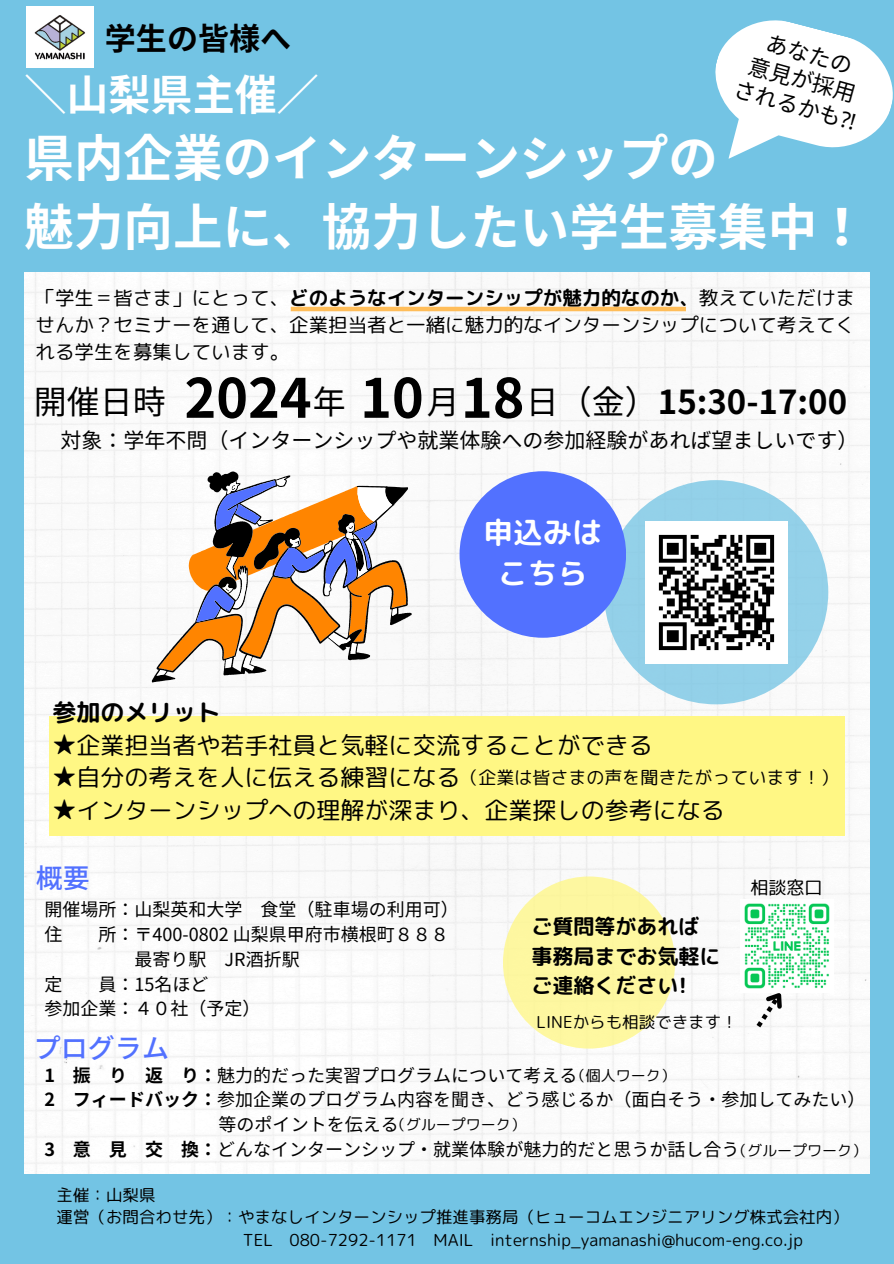
<style>
.page{position:relative;width:894px;height:1264px;background:#fff}
.page>*{position:absolute;margin:0;border:0;box-sizing:border-box;transform-origin:0 0}
.t1{font:700 54px "Noto Sans JP";color:#000}
.t2{font:700 49.5px/68.7px "Noto Sans CJ Ksc";color:#fff}
.t3{font:700 42px "Noto Sans CJ Ksc";color:#fff}
.t4{font:700 33px "Noto Sans JP";color:#000}
.t5{font:33px "Noto Sans JP";color:#000}
.t6{font:700 31.05px "Noto Sans JP";color:#000}
.t7{font:29.7px/40.8px "rounded mplus 1 p bold";color:#fff;text-align:center}
.t8{font:500 27px "Noto Sans JP";color:#5271ff}
.t9{font:24px "rounded mplus 1 p regular";color:#000}
.t10{font:24px "rounded mplus 1 p bold";color:#000}
.t11{font:22.05px "Noto Sans CJ Ksc";color:#000}
.t12{font:21px "Noto Sans JP";color:#000}
.t13{font:21px/29.2px "rounded mplus 1 p bold";color:#000}
.t14{font:19.5px/27px "rounded mplus 1 p regular";color:#000;text-align:justify}
.t15{font:18px "Noto Sans JP";color:#000}
.t16{font:18px "rounded mplus 1 p regular";color:#000}
.t17{font:16.5px "rounded mplus 1 p regular";color:#000}
.t18{font:15px "rounded mplus 1 p regular";color:#000}
.s1{font-family:"Noto Sans"}
.s2{font-family:"rounded mplus 1 p bold"}
.s3{font-weight:400}
.s4{font-weight:700}
</style>
<div class="page">
<div style="left:0;top:0;width:893px;height:1263px;background:#73c4e4"></div>
<div style="left:25px;top:272px;width:843px;height:901px;background:#fafafa"></div>
<div style="left:131px;top:453px;width:294px;height:230px;background:#fbfbfb"></div>
<svg style="left:138px;top:464px;width:287px;height:216px;background:#eadccd"></svg>
<svg style="left:183px;top:471px;width:200px;height:151px;background:#c1a491"></svg>
<div style="left:603px;top:480px;width:225px;height:224px;background:#93d1e9;border-radius:50%"></div>
<div style="left:459px;top:471px;width:167px;height:166px;background:#5271ff;border-radius:50%"></div>
<img style="left:645px;top:521px;width:141px;height:142px">
<img style="left:26px;top:7px;width:68px;height:61px">
<div style="left:503px;top:876px;width:172px;height:172px;background:#fdf7a0;border-radius:50%"></div>
<img style="left:739px;top:899px;width:94px;height:93px">
<svg style="left:715px;top:20px;width:178px;height:134px"></svg>
<svg style="left:756px;top:981px;width:37px;height:46px;background:#d4dcd7"></svg>
<div style="left:49px;top:716px;width:795px;height:119px;background:#fff784"></div>
<hr style="left:291px;top:307px;width:394px;height:4px;background:#ffbd59">
<h3 class="t6" style="left:105px;top:14px;width:188px">学生の皆様へ</h3>
<h6 class="t11" style="left:771px;top:25px;width:90px;rotate:16deg">あなたの</h6>
<h6 class="t11" style="left:739px;top:71px;width:127px;rotate:16deg">されるかも<span class="s1">⁈</span></h6>
<h6 class="t11" style="left:753px;top:48px;width:112px;rotate:16deg">意見が採用</h6>
<p class="t3" style="left:25px;top:61px;width:293px">＼山梨県主催／</p>
<p class="t2" style="left:25px;top:121px;width:804px">県内企業のインターンシップの<br>魅力向上に、協力したい学生募集中！</p>
<p class="t14" style="left:36px;top:284px;width:820px">「学生＝皆さま」にとって、<span class="s2">どのようなインターンシップが魅力的なのか、</span>教えていただけませんか？セミナーを通して、企業担当者と一緒に魅力的なインターンシップについて考えてくれる学生を募集しています。</p>
<p class="t1" style="left:184px;top:355px;width:129px">2024</p>
<p class="t1" style="left:360px;top:355px;width:65px">10</p>
<p class="t1" style="left:461px;top:355px;width:65px">18</p>
<p class="t5" style="left:34px;top:376px;width:133px">開催日時</p>
<p class="t5" style="left:313px;top:376px;width:34px">年</p>
<p class="t5" style="left:426px;top:376px;width:27px">月</p>
<p class="t4" style="left:525px;top:376px;width:323px"><span class="s3">日（金）</span>15:30-17:00</p>
<p class="t12" style="left:60px;top:424px;width:799px">対象：学年不問（インターンシップや就業体験への参加経験があれば望ましいです）</p>
<h1 class="t7" style="left:483px;top:512px;width:120px">申込みはこちら</h1>
<p class="t10" style="left:52px;top:695px;width:169px">参加のメリット</p>
<p class="t9" style="left:52px;top:728px;width:601px"><span class="s2">★</span>企業担当者や若手社員と気軽に交流することができる</p>
<p class="t9" style="left:52px;top:760px;width:409px">★自分の考えを人に伝える練習になる</p>
<p class="t9" style="left:52px;top:793px;width:673px">★インターンシップへの理解が深まり、企業探しの参考になる</p>
<p class="t16" style="left:460px;top:764px;width:380px">（企業は皆さまの声を聞きたがっています！）</p>
<h3 class="t8" style="left:36px;top:856px;width:55px">概要</h3>
<p class="t15" style="left:44px;top:895px;width:416px">開催場所：山梨英和大学 食堂（駐車場の利用可）</p>
<p class="t15" style="left:44px;top:920px;width:19px">住</p>
<p class="t15" style="left:98px;top:920px;width:352px">所：〒400-0802 山梨県甲府市横根町８８８</p>
<p class="t15" style="left:134px;top:945px;width:167px">最寄り駅 JR酒折駅</p>
<p class="t15" style="left:44px;top:969px;width:19px">定</p>
<p class="t15" style="left:98px;top:969px;width:111px">員：15名ほど</p>
<h2 class="t15" style="left:44px;top:994px;width:218px">参加企業：４０社（予定）</h2>
<h4 class="t13" style="left:531px;top:911px;width:190px">ご質問等があれば事務局までお気軽にご連絡ください!</h4>
<p class="t17" style="left:536px;top:1009px;width:203px">LINEからも相談できます！</p>
<p class="t16" style="left:750px;top:874px;width:74px">相談窓口</p>
<p class="t8" style="left:34px;top:1026px;width:136px">プログラム</p>
<p class="t15" style="left:44px;top:1060px;width:534px"><span class="s4">1 振 り 返 り：</span>魅力的だった実習プログラムについて考える</p>
<p class="t15" style="left:44px;top:1085px;width:822px"><span class="s4">2 フィードバック：</span>参加企業のプログラム内容を聞き、どう感じるか（面白そう・参加してみたい）</p>
<p class="t15" style="left:218px;top:1110px;width:182px">等のポイントを伝える</p>
<p class="t15" style="left:44px;top:1134px;width:696px"><span class="s4">3 意 見 交 換：</span>どんなインターンシップ・就業体験が魅力的だと思うか話し合う</p>
<h6 class="t18" style="left:570px;top:1064px;width:106px">（個人ワーク）</h6>
<p class="t18" style="left:391px;top:1114px;width:136px">（グループワーク）</p>
<p class="t18" style="left:731px;top:1139px;width:136px">（グループワーク）</p>
<h5 class="t17" style="left:57px;top:1182px;width:100px">主催：山梨県</h5>
<p class="t17" style="left:57px;top:1205px;width:793px">運営（お問合わせ先）：やまなしインターンシップ推進事務局（ヒューコムエンジニアリング株式会社内）</p>
<p class="t17" style="left:243px;top:1227px;width:561px">TEL 080-7292-1171 MAIL internship_yamanashi@hucom-eng.co.jp</p>
</div>
